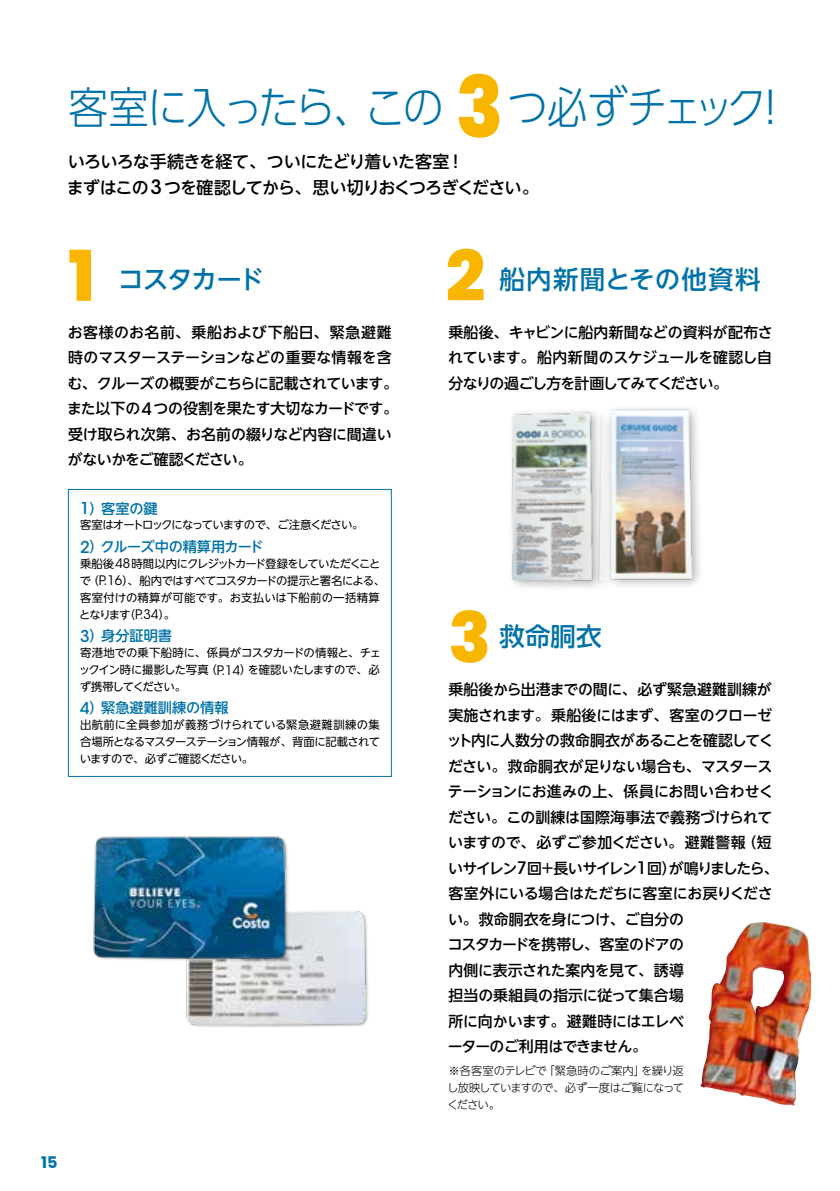
<style>
.page{position:relative;width:840px;height:1191px;background:#fff}
.page>*{position:absolute;margin:0;border:0;box-sizing:border-box;transform-origin:0 0}
.t1{font:800 70px "Poppins";color:#f8b600}
.t2{font:300 44px "UD Shin Go Pr 6";letter-spacing:-.055em;color:#0072a7;scale:.92 1}
.t3{font:500 25.6px "UD Shin Go NT Pro";color:#0072a7}
.t4{font:500 25.6px "UD Shin Go NT Pro";letter-spacing:.05em;color:#0072a7}
.t5{font:500 17px/25.6px "UD Shin Go NT Pro";letter-spacing:-.05em;color:#000}
.t6{font:700 16px "Poppins";color:#0072a7}
.t7{font:500 14.8px/25.6px "UD Shin Go NT Pro";letter-spacing:-.02em;color:#000}
.t8{font:500 14.2px "UD Shin Go NT Pro";color:#0072a7}
.t9{font:500 14.2px "UD Shin Go NT Pro";letter-spacing:-.04em;color:#0072a7}
.t10{font:11.4px/17px "UD Shin Go NT Pro";letter-spacing:-.055em;color:#000;text-align:justify}
.t11{font:11.4px/17px "UD Shin Go NT Pro";letter-spacing:-.035em;color:#000}
.t12{font:300 11.4px/17px "UD Shin Go NT Pro";letter-spacing:-.055em;color:#000;text-align:justify}
.t13{font:11.4px "UD Shin Go NT Pro";letter-spacing:-.08em;color:#000}
.s1{font-family:"Poppins";font-weight:800;font-size:85px;color:#f8b600}
.s2{font-family:"ITC Avant Garde Std";font-size:19.6px}
.s3{font-family:"ITC Avant Garde Std";font-size:17.2px}
.s4{font-family:"ITC Avant Garde Std";font-size:16.2px}
.s5{font-family:"ITC Avant Garde Std";font-size:13px}
</style>
<div class="page">
<img style="left:511px;top:411px;width:93px;height:177px">
<div style="left:605px;top:404px;width:99px;height:186px;background:#000;opacity:.3"></div>
<img style="left:605px;top:404px;width:88px;height:186px">
<div style="left:68px;top:489px;width:323px;height:287px;border:1px solid #0072a7"></div>
<img style="left:700px;top:922px;width:110px;height:184px">
<img style="left:186px;top:910px;width:182px;height:117px">
<img style="left:93px;top:836px;width:197px;height:124px">
<h2 class="t2" style="left:68px;top:71px;width:786px">客室に入ったら、この <span class="s1">3</span>つ必ずチェック！</h2>
<p class="t5" style="left:67px;top:148px;width:473px">いろいろな手続きを経て、ついにたどり着いた客室！<br>まずはこの <span class="s2">3</span> つを確認してから、思い切りおくつろぎください。</p>
<h1 class="t1" style="left:68px;top:236px;width:29px">1</h1>
<h1 class="t1" style="left:445px;top:236px;width:41px">2</h1>
<h3 class="t3" style="left:118px;top:258px;width:148px">コスタカード</h3>
<h3 class="t4" style="left:499px;top:258px;width:262px">船内新聞とその他資料</h3>
<p class="t7" style="left:67px;top:319px;width:332px">お客様のお名前、乗船および下船日、緊急避難時のマスターステーションなどの重要な情報を含む、クルーズの概要がこちらに記載されています。また以下の<span class="s3">4</span>つの役割を果たす大切なカードです。受け取られ次第、お名前の綴りなど内容に間違いがないかをご確認ください。</p>
<p class="t8" style="left:80px;top:496px;width:79px"><span class="s4">1</span>）客室の鍵</p>
<p class="t13" style="left:80px;top:516px;width:285px">客室はオートロックになっていますので、ご注意ください。</p>
<p class="t9" style="left:80px;top:535px;width:185px"><span class="s4">2</span>）クルーズ中の精算用カード</p>
<p class="t11" style="left:79px;top:554px;width:307px">乗船後<span class="s5">48</span> 時間以内にクレジットカード登録をしていただくことで（<span class="s5">P.16</span>）、船内ではすべてコスタカードの提示と署名による、客室付けの精算が可能です。お支払いは下船前の一括精算となります（<span class="s5">P.34</span>）。</p>
<p class="t8" style="left:80px;top:624px;width:94px"><span class="s4">3</span>）身分証明書</p>
<p class="t10" style="left:79px;top:644px;width:304px">寄港地での乗下船時に、係員がコスタカードの情報と、チェックイン時に撮影した写真（<span class="s5">P.14</span>）を確認いたしますので、必ず携帯してください。</p>
<p class="t8" style="left:80px;top:696px;width:150px"><span class="s4">4</span>）緊急避難訓練の情報</p>
<p class="t10" style="left:80px;top:716px;width:301px">出航前に全員参加が義務づけられている緊急避難訓練の集合場所となるマスターステーション情報が、背面に記載されていますので、必ずご確認ください。</p>
<p class="t7" style="left:448px;top:319px;width:326px;text-align:justify">乗船後、キャビンに船内新聞などの資料が配布されています。船内新聞のスケジュールを確認し自分なりの過ごし方を計画してみてください。</p>
<h1 class="t1" style="left:448px;top:597px;width:44px">3</h1>
<h3 class="t3" style="left:499px;top:616px;width:104px">救命胴衣</h3>
<p class="t7" style="left:446px;top:676px;width:333px">乗船後から出港までの間に、必ず緊急避難訓練が実施されます。乗船後にはまず、客室のクローゼット内に人数分の救命胴衣があることを確認してください。救命胴衣が足りない場合も、マスターステーションにお進みの上、係員にお問い合わせください。この訓練は国際海事法で義務づけられていますので、必ずご参加ください。避難警報（短いサイレン<span class="s3">7</span>回＋長いサイレン<span class="s3">1</span>回）が鳴りましたら、客室外にいる場合はただちに客室にお戻りください。救命胴衣を身につけ、ご自分の<br>コスタカードを携帯し、客室のドアの<br>内側に表示された案内を見て、誘導<br>担当の乗組員の指示に従って集合場<br>所に向かいます。避難時にはエレベ<br>ーターのご利用はできません。</p>
<p class="t12" style="left:447px;top:1061px;width:238px">※各客室のテレビで「緊急時のご案内」を繰り返し放映していますので、必ず一度はご覧になってください。</p>
<p class="t6" style="left:41px;top:1153px;width:18px">15</p>
</div>
